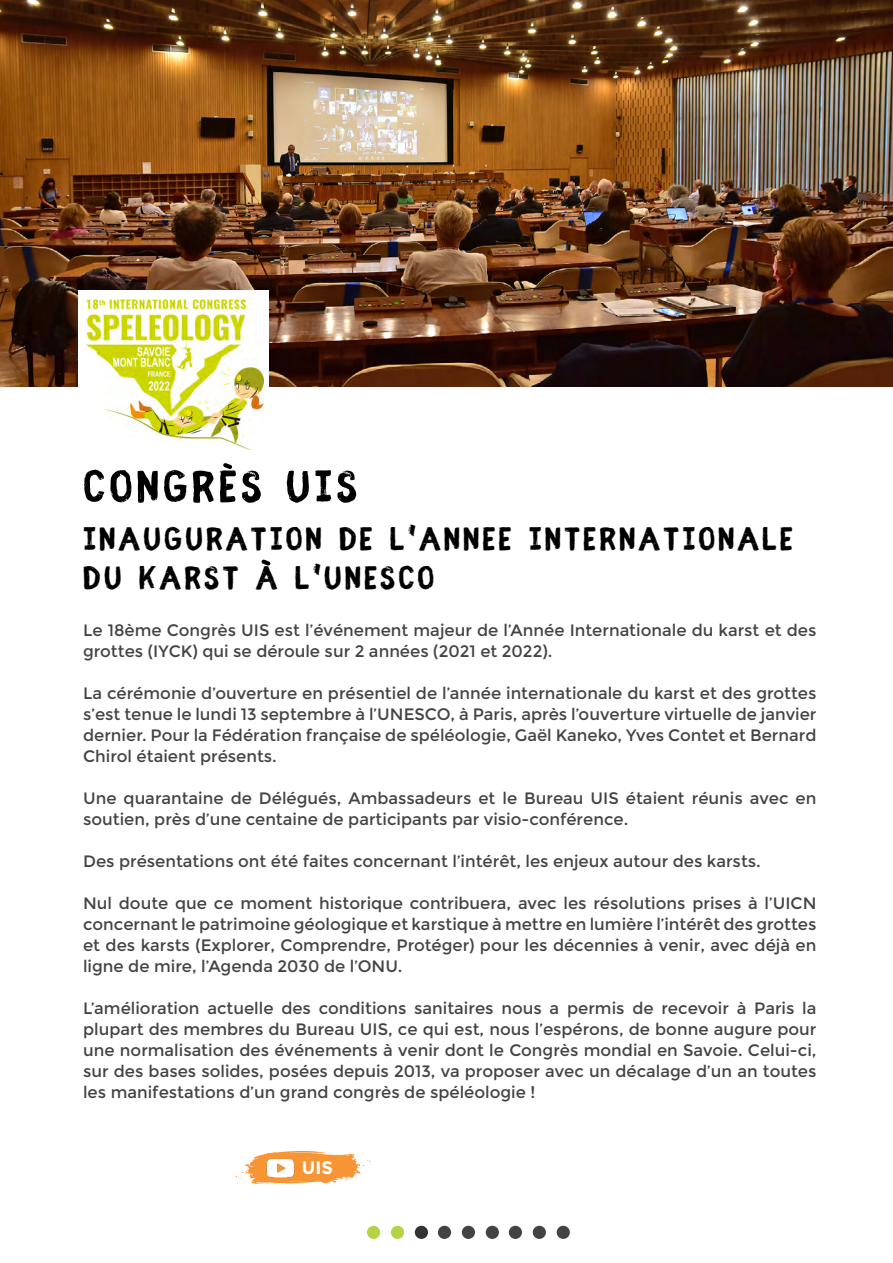
<style>
.page{position:relative;width:893px;height:1263px;background:#fff}
.page>*{position:absolute;margin:0;border:0;box-sizing:border-box;transform-origin:0 0}
.t1{font:49.5px "Fibre Vintage";letter-spacing:.08em;color:#000;scale:1.04 1}
.t2{font:36px/38.7px "Fibre Vintage";letter-spacing:.08em;color:#000;scale:1.04 1}
.t3{font:700 18px "Montserrat";color:#fff}
.t4{font:16.5px/21px "Montserrat";color:#434345;text-align:justify}
.s1{font-family:"Edo"}
</style>
<div class="page">
<img style="left:0;top:0;width:893px;height:387px">
<div style="left:79px;top:290px;width:190px;height:159px;background:#fff"></div>
<img style="left:85px;top:300px;width:178px;height:149px">
<div style="left:367px;top:1226px;width:13px;height:13px;background:#b4d446;border-radius:50%"></div>
<div style="left:391px;top:1226px;width:13px;height:13px;background:#b4d446;border-radius:50%"></div>
<div style="left:415px;top:1226px;width:13px;height:13px;background:#333334;border-radius:50%"></div>
<div style="left:438px;top:1226px;width:13px;height:13px;background:#434345;border-radius:50%"></div>
<div style="left:462px;top:1226px;width:13px;height:13px;background:#434345;border-radius:50%"></div>
<div style="left:486px;top:1226px;width:13px;height:13px;background:#434345;border-radius:50%"></div>
<div style="left:509px;top:1226px;width:13px;height:13px;background:#434345;border-radius:50%"></div>
<div style="left:533px;top:1226px;width:13px;height:13px;background:#434345;border-radius:50%"></div>
<div style="left:557px;top:1226px;width:13px;height:13px;background:#434345;border-radius:50%"></div>
<svg style="left:235px;top:1151px;width:136px;height:34px"></svg>
<img style="left:253px;top:1151px;width:42px;height:30px">
<svg style="left:223px;top:463px;width:9px;height:6px"></svg>
<svg style="left:261px;top:559px;width:10px;height:7px"></svg>
<h1 class="t1" style="left:83px;top:468px;width:265px">CONGRES UIS</h1>
<h2 class="t2" style="left:83px;top:521px;width:684px">INAUGURATION DE L<span class="s1">‘</span>ANNEE INTERNATIONALE<br>DU KARST A L<span class="s1">‘</span>UNESCO</h2>
<p class="t4" style="left:83px;top:620px;width:735px">Le 18ème Congrès UIS est l’événement majeur de l’Année Internationale du karst et des grottes (IYCK) qui se déroule sur 2 années (2021 et 2022).</p>
<p class="t4" style="left:83px;top:683px;width:735px">La cérémonie d’ouverture en présentiel de l’année internationale du karst et des grottes s’est tenue le lundi 13 septembre à l’UNESCO, à Paris, après l’ouverture virtuelle de janvier dernier. Pour la Fédération française de spéléologie, Gaël Kaneko, Yves Contet et Bernard Chirol étaient présents.</p>
<p class="t4" style="left:83px;top:788px;width:735px">Une quarantaine de Délégués, Ambassadeurs et le Bureau UIS étaient réunis avec en soutien, près d’une centaine de participants par visio-conférence.</p>
<p class="t4" style="left:83px;top:851px;width:679px">Des présentations ont été faites concernant l’intérêt, les enjeux autour des karsts.</p>
<p class="t4" style="left:83px;top:893px;width:735px">Nul doute que ce moment historique contribuera, avec les résolutions prises à l’UICN concernant le patrimoine géologique et karstique à mettre en lumière l’intérêt des grottes et des karsts (Explorer, Comprendre, Protéger) pour les décennies à venir, avec déjà en ligne de mire, l’Agenda 2030 de l’ONU.</p>
<p class="t4" style="left:83px;top:998px;width:735px">L’amélioration actuelle des conditions sanitaires nous a permis de recevoir à Paris la plupart des membres du Bureau UIS, ce qui est, nous l’espérons, de bonne augure pour une normalisation des événements à venir dont le Congrès mondial en Savoie. Celui-ci, sur des bases solides, posées depuis 2013, va proposer avec un décalage d’un an toutes les manifestations d’un grand congrès de spéléologie !</p>
<p class="t3" style="left:302px;top:1157px;width:32px">UIS</p>
</div>
